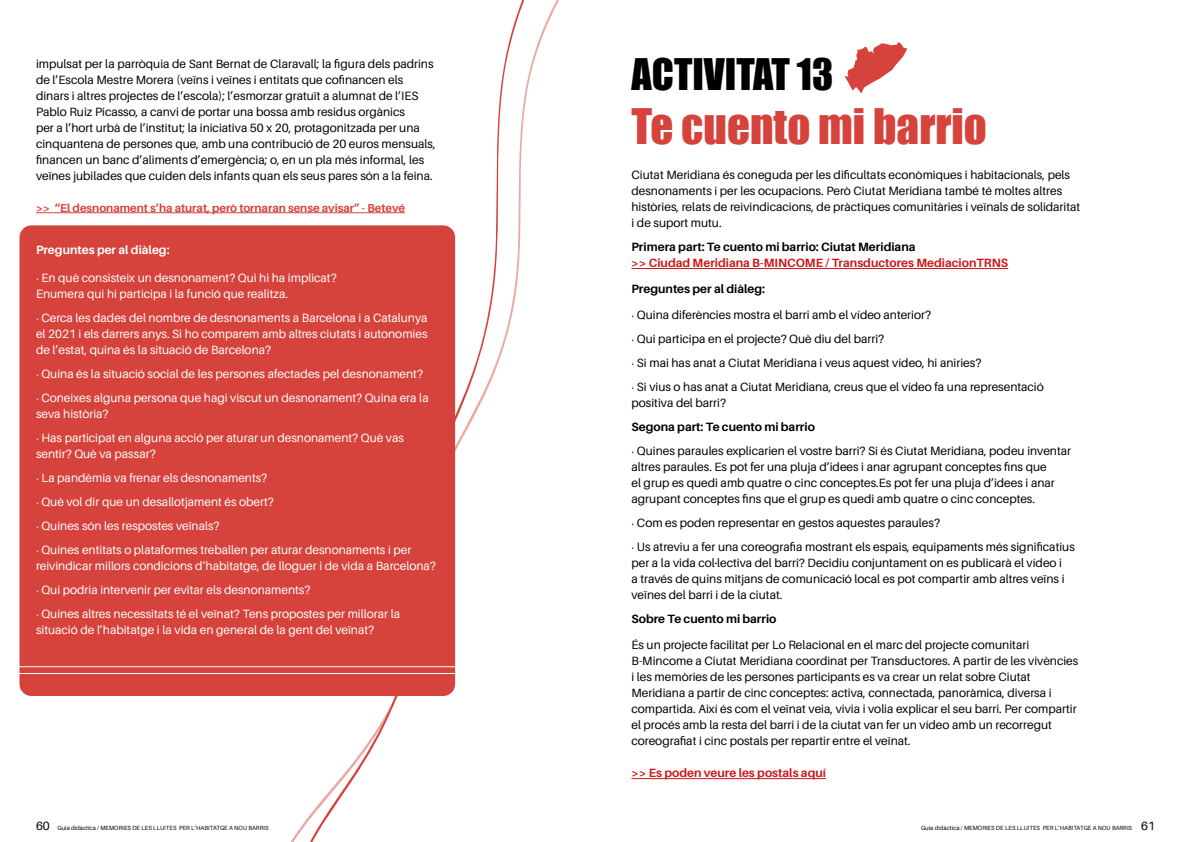
<style>
.page{position:relative;width:1191px;height:842px;background:#fff}
.page>*{position:absolute;margin:0;border:0;box-sizing:border-box;transform-origin:0 0}
.t1{font:45px "Impact";color:#d6423c}
.t2{font:40px "Impact";color:#000}
.t3{font:12px/16px "Aileron";color:#000}
.t4{font:12px/24px "Aileron";color:#fff}
.t5{font:700 12px "Aileron";color:#cd1719}
.t6{font:700 12px "Aileron";color:#000}
.t7{font:700 12px "Aileron";color:#fff}
.t8{font:700 11.5px "Aileron";letter-spacing:-.005em;color:#d6423c}
.t9{font:6px "Aileron";color:#000}
.s1{font-family:"Minion Pro"}
.s2{font-weight:700}
.s3{font-size:12px}
</style>
<div class="page">
<svg style="left:844px;top:43px;width:63px;height:51px"></svg>
<hr style="left:631px;top:268px;width:377px;height:1px;background:#cd1719">
<hr style="left:631px;top:778px;width:195px;height:1px;background:#cd1719">
<svg style="left:303px;top:0;width:227px;height:842px"></svg>
<div style="left:19px;top:225px;width:436px;height:471px;background:#d6423c;border-radius:12px"></div>
<hr style="left:36px;top:212px;width:369px;height:1px;background:#d6423c">
<hr style="left:11px;top:666px;width:475px;height:1px;background:#fff">
<hr style="left:11px;top:673px;width:475px;height:1px;background:#fff">
<p class="t3" style="left:36px;top:56px;width:401px">impulsat per la parròquia de Sant Bernat de Claravall; la figura dels padrins de l’Escola Mestre Morera (veïns i veïnes i entitats que cofinancen els dinars i altres projectes de l’escola); l’esmorzar gratuït a alumnat de l’IES Pablo Ruiz Picasso, a canvi de portar una bossa amb residus orgànics<br>per a l’hort urbà de l’institut; la iniciativa 50 x 20, protagonitzada per una cinquantena de persones que, amb una contribució de 20 euros mensuals, financen un banc d’aliments d’emergència; o, en un pla més informal, les veïnes jubilades que cuiden dels infants quan els seus pares són a la feina.</p>
<p class="t8" style="left:36px;top:201px;width:370px">&gt;&gt; “El desnonament s’ha aturat, però tornaran sense avisar” - Betevé</p>
<p class="t7" style="left:36px;top:243px;width:135px">Preguntes per al diàleg:</p>
<p class="t4" style="left:36px;top:270px;width:302px;line-height:16px"><span class="s1">·</span> En què consisteix un desnonament? Qui hi ha implicat?<br>Enumera qui hi participa i la funció que realitza.</p>
<p class="t4" style="left:36px;top:310px;width:393px;line-height:16px;text-align:justify"><span class="s1">·</span> Cerca les dades del nombre de desnonaments a Barcelona i a Catalunya el 2021 i els darrers anys. Si ho comparem amb altres ciutats i autonomies de l’estat, quina és la situació de Barcelona?</p>
<p class="t4" style="left:36px;top:362px;width:394px"><span class="s1">·</span> Quina és la situació social de les persones afectades pel desnonament? <span class="s1">·</span> Coneixes alguna persona que hagi viscut un desnonament? Quina era la</p>
<p class="t4" style="left:36px;top:402px;width:369px">seva història?<br><span class="s1">·</span> Has participat en alguna acció per aturar un desnonament? Què vas</p>
<p class="t4" style="left:36px;top:442px;width:377px">sentir? Què va passar?<br><span class="s1">·</span> La pandèmia va frenar els desnonaments?<br><span class="s1">·</span> Què vol dir que un desallotjament és obert?<br><span class="s1">·</span> Quines són les respostes veïnals?<br><span class="s1">·</span> Quines entitats o plataformes treballen per aturar desnonaments i per</p>
<p class="t4" style="left:36px;top:554px;width:401px">reivindicar millors condicions d’habitatge, de lloguer i de vida a Barcelona? <span class="s1">·</span> Qui podria intervenir per evitar els desnonaments?<br><span class="s1">·</span> Quines altres necessitats té el veïnat? Tens propostes per millorar la</p>
<p class="t4" style="left:36px;top:618px;width:340px">situació de l’habitatge i la vida en general de la gent del veïnat?</p>
<h2 class="t2" style="left:631px;top:43px;width:203px">ACTIVITAT 13</h2>
<h1 class="t1" style="left:631px;top:91px;width:357px">Te cuento mi barrio</h1>
<p class="t3" style="left:631px;top:167px;width:450px">Ciutat Meridiana és coneguda per les dificultats econòmiques i habitacionals, pels desnonaments i per les ocupacions. Però Ciutat Meridiana també té moltes altres històries, relats de reivindicacions, de pràctiques comunitàries i veïnals de solidaritat i de suport mutu.</p>
<p class="t6" style="left:631px;top:240px;width:285px">Primera part: Te cuento mi barrio: Ciutat Meridiana</p>
<p class="t5" style="left:631px;top:256px;width:378px">&gt;&gt; Ciudad Meridiana B-MINCOME / Transductores MediacionTRNS</p>
<p class="t3" style="left:631px;top:276px;width:301px;line-height:26px"><span class="s2">Preguntes per al diàleg:<br></span><span class="s1">·</span> Quina diferències mostra el barri amb el vídeo anterior?</p>
<p class="t3" style="left:631px;top:327px;width:414px;line-height:24px"><span class="s1">·</span> Qui participa en el projecte? Què diu del barri?<br><span class="s1">·</span> Si mai has anat a Ciutat Meridiana i veus aquest vídeo, hi aniries?<br><span class="s1">·</span> Si vius o has anat a Ciutat Meridiana, creus que el vídeo fa una representació</p>
<p class="t3" style="left:631px;top:395px;width:96px">positiva del barri?</p>
<p class="t3" style="left:631px;top:415px;width:441px;line-height:24px"><span class="s2">Segona part: Te cuento mi barrio<br></span><span class="s1">·</span> Quines paraules explicarien el vostre barri? Si és Ciutat Meridiana, podeu inventar</p>
<p class="t3" style="left:631px;top:459px;width:425px">altres paraules. Es pot fer una pluja d’idees i anar agrupant conceptes fins que el grup es quedi amb quatre o cinc conceptes.Es pot fer una pluja d’idees i anar agrupant conceptes fins que el grup es quedi amb quatre o cinc conceptes.</p>
<p class="t3" style="left:631px;top:511px;width:445px;line-height:24px"><span class="s1">·</span> Com es poden representar en gestos aquestes paraules?<br><span class="s1">·</span> Us atreviu a fer una coreografia mostrant els espais, equipaments més significatius</p>
<p class="t3" style="left:631px;top:555px;width:434px">per a la vida col·lectiva del barri? Decidiu conjuntament on es publicarà el vídeo i a través de quins mitjans de comunicació local es pot compartir amb altres veïns i veïnes del barri i de la ciutat.</p>
<p class="t6" style="left:631px;top:612px;width:147px">Sobre Te cuento mi barrio</p>
<p class="t3" style="left:631px;top:637px;width:448px">És un projecte facilitat per Lo Relacional en el marc del projecte comunitari B-Mincome a Ciutat Meridiana coordinat per Transductores. A partir de les vivències i les memòries de les persones participants es va crear un relat sobre Ciutat Meridiana a partir de cinc conceptes: activa, connectada, panoràmica, diversa i compartida. Així és com el veïnat veia, vivia i volia explicar el seu barri. Per compartir el procés amb la resta del barri i de la ciutat van fer un vídeo amb un recorregut coreografiat i cinc postals per repartir entre el veïnat.</p>
<p class="t5" style="left:631px;top:766px;width:196px">&gt;&gt; Es poden veure les postals aquí</p>
<p class="t9" style="left:36px;top:825px;width:234px"><span class="s3">60</span> Guia didàctica / MEMÒRIES DE LES LLUITES PER L’HABITATGE A NOU BARRIS</p>
<p class="t9" style="left:921px;top:825px;width:235px">Guia didàctica / MEMÒRIES DE LES LLUITES PER L’HABITATGE A NOU BARRIS <span class="s3">61</span></p>
</div>
